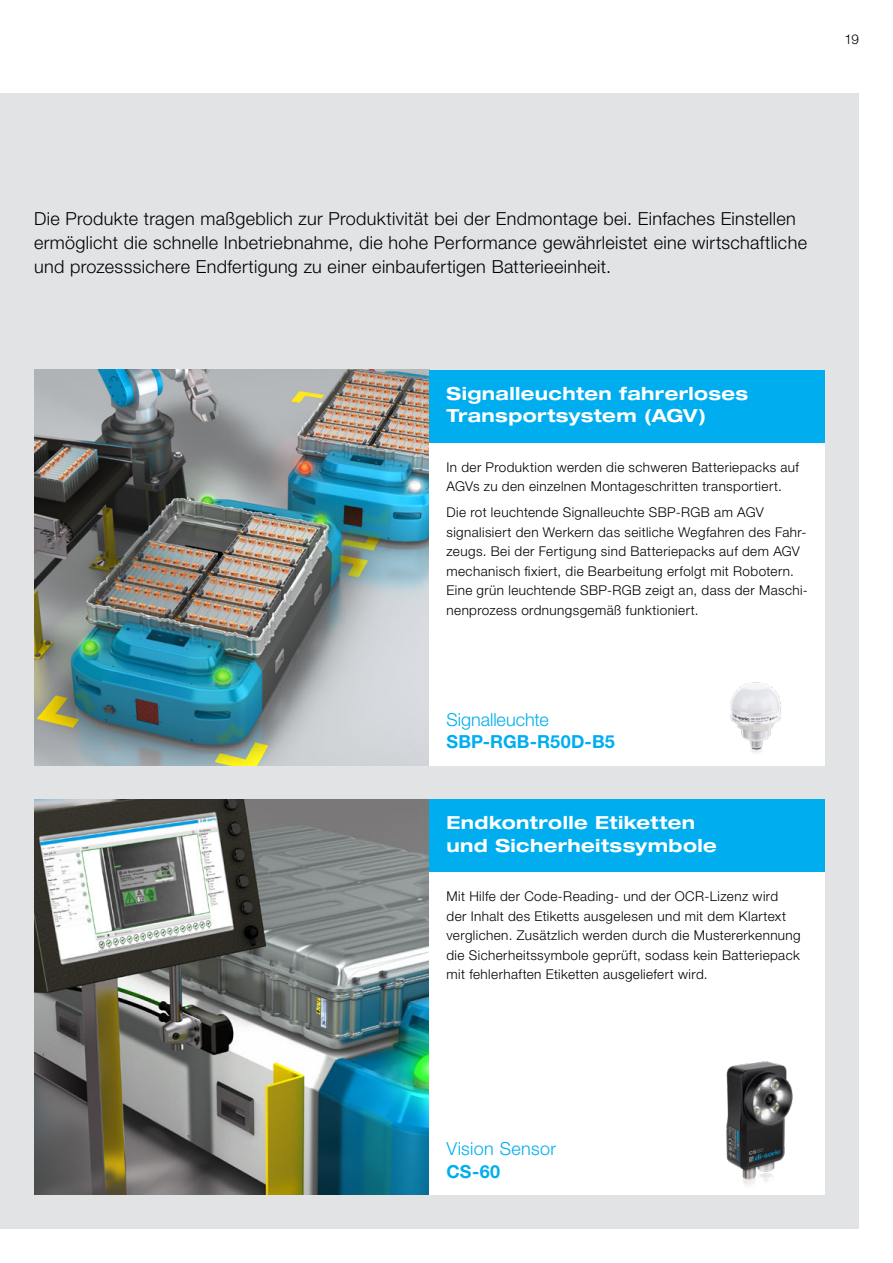
<style>
.page{position:relative;width:893px;height:1263px;background:#fff}
.page>*{position:absolute;margin:0;border:0;box-sizing:border-box;transform-origin:0 0}
.t1{font:300 18px/24px "Helvetica Neue LTW1 G";letter-spacing:.02em;color:#000}
.t2{font:700 expanded 18px/22.5px "Helvetica Neue LTW1 G";letter-spacing:.025em;color:#fff}
.t3{font:700 18px "Helvetica Neue LTW1 G";letter-spacing:.01em;color:#00aeef}
.t4{font:300 18px "Helvetica Neue LTW1 G";color:#00aeef}
.t5{font:300 18px "Helvetica Neue LTW1 G";letter-spacing:.02em;color:#00aeef}
.t6{font:300 13.5px/19.5px "Helvetica Neue LTW1 G";letter-spacing:.03em;color:#000}
</style>
<div class="page">
<div style="left:0;top:94px;width:859px;height:1135px;background:#e2e3e4"></div>
<img style="left:34px;top:370px;width:395px;height:395px">
<div style="left:429px;top:370px;width:396px;height:395px;background:#fff"></div>
<div style="left:429px;top:370px;width:396px;height:72px;background:#00aeef"></div>
<img style="left:34px;top:799px;width:395px;height:396px">
<div style="left:429px;top:799px;width:396px;height:396px;background:#fff"></div>
<div style="left:429px;top:799px;width:396px;height:73px;background:#00aeef"></div>
<img style="left:726px;top:1061px;width:67px;height:125px">
<img style="left:730px;top:682px;width:52px;height:71px">
<p class="t6" style="left:844px;top:29px;width:16px">19</p>
<p class="t1" style="left:34px;top:207px;width:774px">Die Produkte tragen maßgeblich zur Produktivität bei der Endmontage bei. Einfaches Einstellen ermöglicht die schnelle Inbetriebnahme, die hohe Performance gewährleistet eine wirtschaftliche und prozesssichere Endfertigung zu einer einbaufertigen Batterieeinheit.</p>
<h1 class="t2" style="left:446px;top:381px;width:303px">Signalleuchten fahrerloses<br>Transportsystem (AGV)</h1>
<p class="t6" style="left:446px;top:457px;width:354px">In der Produktion werden die schweren Batteriepacks auf<br>AGVs zu den einzelnen Montageschritten transportiert.</p>
<p class="t6" style="left:446px;top:502px;width:363px">Die rot leuchtende Signalleuchte SBP-RGB am AGV signalisiert den Werkern das seitliche Wegfahren des Fahr&shy;zeugs. Bei der Fertigung sind Batteriepacks auf dem AGV mechanisch fixiert, die Bearbeitung erfolgt mit Robotern.<br>Eine grün leuchtende SBP-RGB zeigt an, dass der Maschi&shy;nenprozess ordnungsgemäß funktioniert.</p>
<h1 class="t4" style="left:446px;top:708px;width:104px">Signalleuchte</h1>
<h1 class="t3" style="left:446px;top:731px;width:170px">SBP-RGB-R50D-B5</h1>
<h1 class="t2" style="left:446px;top:811px;width:272px">Endkontrolle Etiketten und Sicherheitssymbole</h1>
<p class="t6" style="left:446px;top:886px;width:356px">Mit Hilfe der Code-Reading- und der OCR-Lizenz wird der Inhalt des Etiketts ausgelesen und mit dem Klartext verglichen. Zusätzlich werden durch die Mustererkennung die Sicherheitssymbole geprüft, sodass kein Batteriepack mit fehlerhaften Etiketten ausgeliefert wird.</p>
<h1 class="t5" style="left:446px;top:1138px;width:111px">Vision Sensor</h1>
<h1 class="t3" style="left:446px;top:1160px;width:55px">CS-60</h1>
</div>
